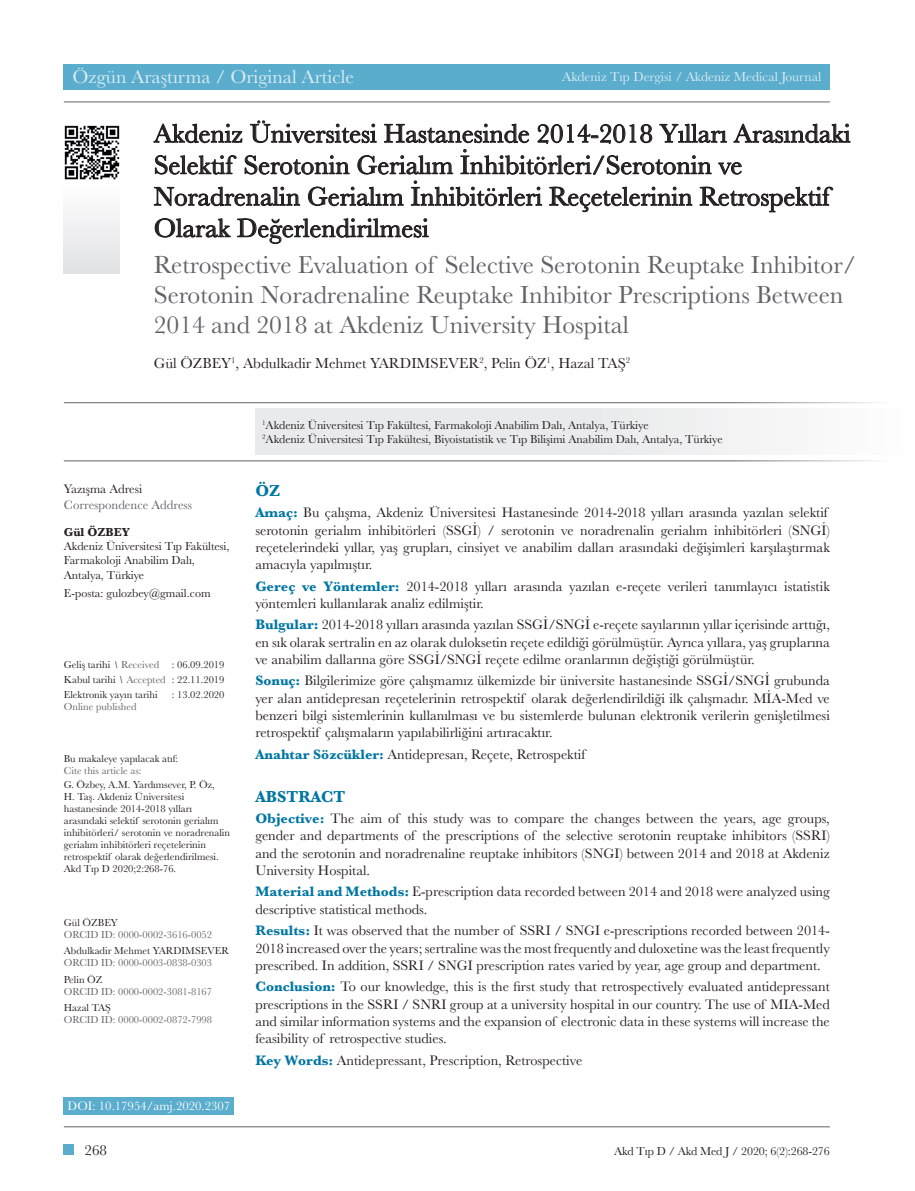
<style>
.page{position:relative;width:915px;height:1191px;background:#fff}
.page>*{position:absolute;margin:0;border:0;box-sizing:border-box;transform-origin:0 0}
.t1{font:27px/31.5px "Baskerville";color:#231f20}
.t2{font:25.5px/30px "Baskerville";color:#636366}
.t3{font:19.5px "Baskerville";color:#daebf4}
.t4{font:700 16.5px "Baskerville";color:#0076a3}
.t5{font:15px "Baskerville";color:#231f20}
.t6{font:14.25px/17.2px "Baskerville";color:#231f20;text-align:justify}
.t7{font:13.5px "Baskerville";color:#daebf4}
.t8{font:12.75px "Baskerville";color:#fff}
.t9{font:12.75px "Baskerville";color:#636366}
.t10{font:12.75px "Baskerville";color:#231f20}
.t11{font:12px/14.4px "Baskerville";letter-spacing:-.005em;color:#231f20}
.t12{font:700 12px "Baskerville";color:#231f20}
.t13{font:10.5px/12px "Baskerville";color:#231f20;text-align:justify}
.t14{font:10.5px "Baskerville";color:#636366}
.s1{font-style:italic}
.s2{color:#636366}
.s3{font-weight:700;color:#0076a3}
</style>
<div class="page">
<div style="left:64px;top:1144px;width:10px;height:10px;background:#5aadcd"></div>
<hr style="left:64px;top:102px;width:765px;height:1px;background:#636366">
<div style="left:64px;top:1097px;width:170px;height:17px;background:#5aadcd"></div>
<hr style="left:64px;top:1126px;width:765px;height:1px;background:#636366">
<div style="left:64px;top:183px;width:56px;height:91px;background:linear-gradient(to bottom,#fffeff,#e1e1e3)"></div>
<div style="left:64px;top:64px;width:765px;height:25px;background:#5aadcd"></div>
<img style="left:64px;top:125px;width:56px;height:55px">
<svg style="left:153px;top:121px;width:697px;height:54px"></svg>
<svg style="left:154px;top:187px;width:146px;height:19px"></svg>
<svg style="left:308px;top:187px;width:95px;height:19px"></svg>
<svg style="left:411px;top:181px;width:130px;height:25px"></svg>
<svg style="left:549px;top:187px;width:143px;height:25px"></svg>
<svg style="left:699px;top:187px;width:133px;height:25px"></svg>
<svg style="left:155px;top:218px;width:75px;height:19px"></svg>
<svg style="left:237px;top:218px;width:191px;height:26px"></svg>
<hr style="left:64px;top:460px;width:850px;height:1px;background:#636366">
<hr style="left:64px;top:402px;width:850px;height:1px;background:#636366">
<div style="left:255px;top:408px;width:659px;height:47px;background:linear-gradient(to right,#e4e5e6,#f9f9f9)"></div>
<h3 class="t3" style="left:72px;top:64px;width:283px">Özgün Araştırma / Original Article</h3>
<p class="t7" style="left:562px;top:68px;width:260px">Akdeniz Tıp Dergisi / Akdeniz Medical Journal</p>
<h1 class="t1" style="left:154px;top:118px;width:698px">Akdeniz Üniversitesi Hastanesinde 2014-2018 Yılları Arasındaki Selektif Serotonin Gerialım İnhibitörleri/Serotonin ve Noradrenalin Gerialım İnhibitörleri Reçetelerinin Retrospektif Olarak Değerlendirilmesi</h1>
<h2 class="t2" style="left:154px;top:250px;width:703px">Retrospective Evaluation of Selective Serotonin Reuptake Inhibitor/<br>Serotonin Noradrenaline Reuptake Inhibitor Prescriptions Between<br>2014 and 2018 at Akdeniz University Hospital</h2>
<p class="t5" style="left:154px;top:354px;width:477px">Gül ÖZBEY<sup>1</sup>, Abdulkadir Mehmet YARDIMSEVER<sup>2</sup>, Pelin ÖZ<sup>1</sup>, Hazal TAŞ<sup>2</sup></p>
<p class="t10" style="left:64px;top:481px;width:80px">Yazışma Adresi</p>
<p class="t9" style="left:64px;top:496px;width:130px">Correspondence Address</p>
<p class="t12" style="left:64px;top:523px;width:68px">Gül ÖZBEY</p>
<p class="t11" style="left:64px;top:539px;width:167px">Akdeniz Üniversitesi Tıp Fakültesi,<br>Farmakoloji Anabilim Dalı,<br>Antalya, Türkiye</p>
<p class="t11" style="left:64px;top:586px;width:148px">E-posta: gulozbey@gmail.com</p>
<p class="t13" style="left:64px;top:657px;width:162px;line-height:15px">Geliş tarihi <span class="s1">\</span> <span class="s2">Received</span> : 06.09.2019<br>Kabul tarihi <span class="s1">\</span> <span class="s2">Accepted</span> : 22.11.2019<br>Elektronik yayın tarihi</p>
<p class="t13" style="left:172px;top:689px;width:54px">: 13.02.2020</p>
<p class="t14" style="left:64px;top:700px;width:74px">Online published</p>
<p class="t13" style="left:64px;top:753px;width:116px">Bu makaleye yapılacak atıf:</p>
<p class="t14" style="left:64px;top:764px;width:79px">Cite this article as:</p>
<p class="t13" style="left:64px;top:779px;width:168px;text-align:left">G. Özbey, A.M. Yardımsever, P. Öz,<br>H. Taş. Akdeniz Üniversitesi hastanesinde 2014-2018 yılları arasındaki selektif serotonin gerialım inhibitörleri/ serotonin ve noradrenalin gerialım inhibitörleri reçetelerinin retrospektif olarak değerlendirilmesi.<br>Akd Tıp D 2020;2:268-76.</p>
<p class="t13" style="left:64px;top:917px;width:56px">Gül ÖZBEY</p>
<p class="t14" style="left:64px;top:928px;width:150px">ORCID ID: 0000-0002-3616-0052</p>
<p class="t13" style="left:64px;top:945px;width:167px">Abdulkadir Mehmet YARDIMSEVER</p>
<p class="t14" style="left:64px;top:956px;width:150px">ORCID ID: 0000-0003-0838-0303</p>
<p class="t13" style="left:64px;top:973px;width:40px">Pelin ÖZ</p>
<p class="t14" style="left:64px;top:984px;width:150px">ORCID ID: 0000-0002-3081-8167</p>
<p class="t13" style="left:64px;top:1001px;width:49px">Hazal TAŞ</p>
<p class="t14" style="left:64px;top:1013px;width:150px">ORCID ID: 0000-0002-0872-7998</p>
<p class="t8" style="left:68px;top:1098px;width:164px">DOI: 10.17954/amj.2020.2307</p>
<p class="t5" style="left:84px;top:1140px;width:24px">268</p>
<p class="t11" style="left:262px;top:418px;width:462px"><sup>1</sup>Akdeniz Üniversitesi Tıp Fakültesi, Farmakoloji Anabilim Dalı, Antalya, Türkiye<br><sup>2</sup>Akdeniz Üniversitesi Tıp Fakültesi, Biyoistatistik ve Tıp Bilişimi Anabilim Dalı, Antalya, Türkiye</p>
<p class="t4" style="left:255px;top:479px;width:26px">ÖZ</p>
<p class="t6" style="left:255px;top:504px;width:576px;text-align:left"><span class="s3">Amaç:</span> Bu çalışma, Akdeniz Üniversitesi Hastanesinde 2014-2018 yılları arasında yazılan selektif serotonin gerialım inhibitörleri (SSGİ) / serotonin ve noradrenalin gerialım inhibitörleri (SNGİ) reçetelerindeki yıllar, yaş grupları, cinsiyet ve anabilim dalları arasındaki değişimleri karşılaştırmak amacıyla yapılmıştır.</p>
<p class="t6" style="left:255px;top:577px;width:576px"><span class="s3">Gereç ve Yöntemler:</span> 2014-2018 yılları arasında yazılan e-reçete verileri tanımlayıcı istatistik yöntemleri kullanılarak analiz edilmiştir.</p>
<p class="t6" style="left:255px;top:616px;width:576px"><span class="s3">Bulgular:</span> 2014-2018 yılları arasında yazılan SSGİ/SNGİ e-reçete sayılarının yıllar içerisinde arttığı, en sık olarak sertralin en az olarak duloksetin reçete edildiği görülmüştür. Ayrıca yıllara, yaş gruplarına ve anabilim dallarına göre SSGİ/SNGİ reçete edilme oranlarının değiştiği görülmüştür.</p>
<p class="t6" style="left:255px;top:672px;width:576px"><span class="s3">Sonuç:</span> Bilgilerimize göre çalışmamız ülkemizde bir üniversite hastanesinde SSGİ/SNGİ grubunda yer alan antidepresan reçetelerinin retrospektif olarak değerlendirildiği ilk çalışmadır. MİA-Med ve benzeri bilgi sistemlerinin kullanılması ve bu sistemlerde bulunan elektronik verilerin genişletilmesi retrospektif çalışmaların yapılabilirliğini artıracaktır.</p>
<p class="t6" style="left:255px;top:745px;width:331px"><span class="s3">Anahtar Sözcükler:</span> Antidepresan, Reçete, Retrospektif</p>
<p class="t4" style="left:255px;top:785px;width:92px">ABSTRACT</p>
<p class="t6" style="left:255px;top:810px;width:576px"><span class="s3">Objective:</span> The aim of this study was to compare the changes between the years, age groups, gender and departments of the prescriptions of the selective serotonin reuptake inhibitors (SSRI) and the serotonin and noradrenaline reuptake inhibitors (SNGI) between 2014 and 2018 at Akdeniz University Hospital.</p>
<p class="t6" style="left:255px;top:883px;width:576px"><span class="s3">Material and Methods:</span> E-prescription data recorded between 2014 and 2018 were analyzed using descriptive statistical methods.</p>
<p class="t6" style="left:255px;top:922px;width:576px"><span class="s3">Results:</span> It was observed that the number of SSRI / SNGI e-prescriptions recorded between 2014- 2018 increased over the years; sertraline was the most frequently and duloxetine was the least frequently prescribed. In addition, SSRI / SNGI prescription rates varied by year, age group and department.</p>
<p class="t6" style="left:255px;top:978px;width:576px"><span class="s3">Conclusion:</span> To our knowledge, this is the first study that retrospectively evaluated antidepressant prescriptions in the SSRI / SNRI group at a university hospital in our country. The use of MIA-Med and similar information systems and the expansion of electronic data in these systems will increase the feasibility of retrospective studies.</p>
<p class="t6" style="left:255px;top:1051px;width:328px"><span class="s3">Key Words:</span> Antidepressant, Prescription, Retrospective</p>
<p class="t11" style="left:614px;top:1144px;width:217px">Akd Tıp D / Akd Med J / 2020; 6(2):268-276</p>
</div>
